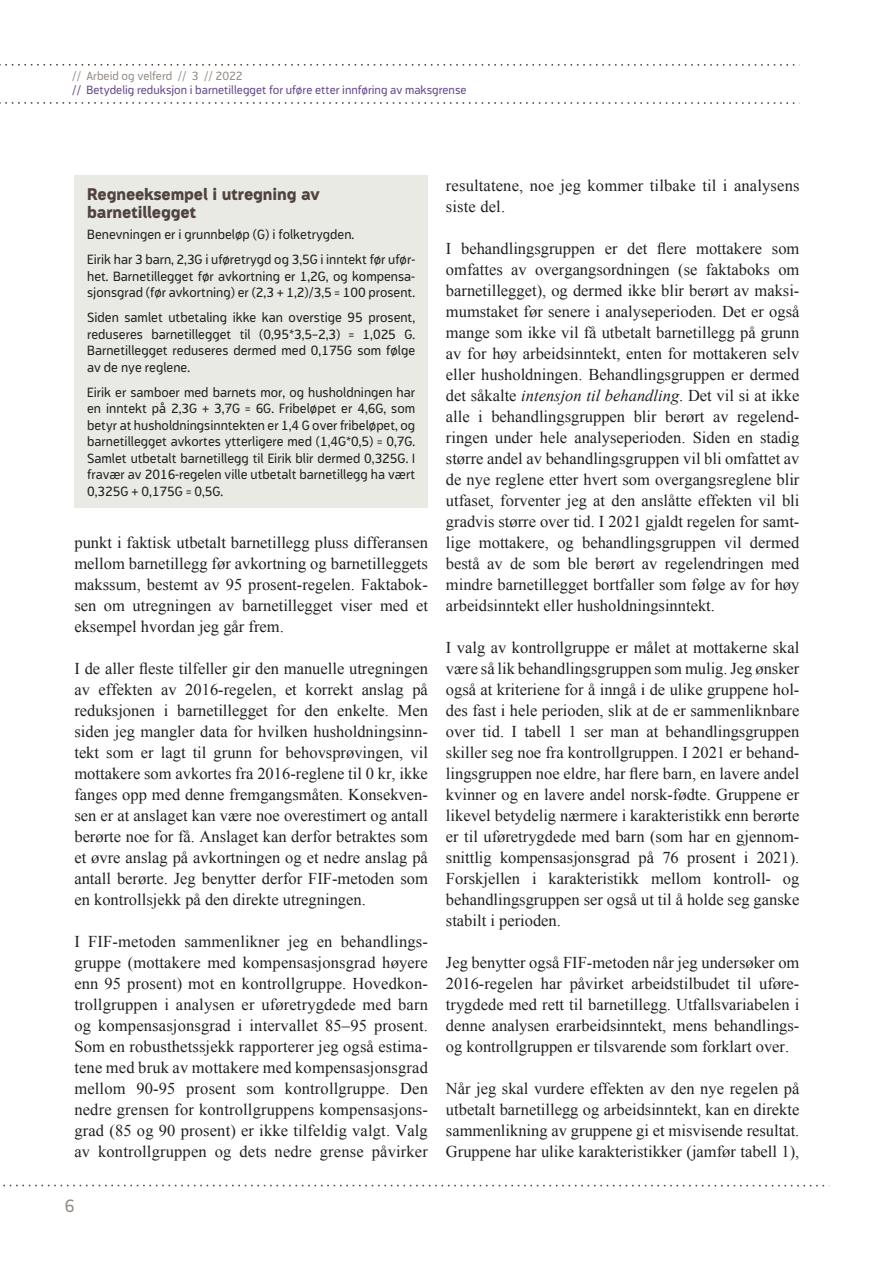
<style>
.page{position:relative;width:893px;height:1263px;background:#fff}
.page>*{position:absolute;margin:0;border:0;box-sizing:border-box;transform-origin:0 0}
.t1{font:18px "Modus";color:#948d87}
.t2{font:16.5px/21px "Times New Roman";color:#231f20;text-align:justify}
.t3{font:800 16.5px/18px "Modus";letter-spacing:-.01em;color:#50433d}
.t4{font:13.5px/16.5px "Modus";color:#231f20}
.t5{font:12px "Modus";color:#64468b}
.t6{font:12px "Modus";color:#948d87}
.s1{font-style:italic}
</style>
<div class="page">
<svg style="left:0;top:64px;width:795px;height:2px"></svg>
<svg style="left:0;top:102px;width:795px;height:2px"></svg>
<svg style="left:3px;top:1185px;width:822px;height:1px"></svg>
<div style="left:74px;top:175px;width:354px;height:333px;background:#e9eae4"></div>
<p class="t6" style="left:72px;top:69px;width:172px">// Arbeid og velferd // 3 // 2022</p>
<p class="t5" style="left:72px;top:83px;width:396px">// Betydelig reduksjon i barnetillegget for uføre etter innføring av maksgrense</p>
<p class="t3" style="left:87px;top:185px;width:234px">Regneeksempel i utregning av barnetillegget</p>
<p class="t4" style="left:87px;top:222px;width:330px;line-height:25px">Benevningen er i grunnbeløp (G) i folketrygden.<br>Eirik har 3 barn, 2,3G i uføretrygd og 3,5G i inntekt før ufør-</p>
<p class="t4" style="left:87px;top:268px;width:329px">het. Barnetillegget før avkortning er 1,2G, og kompensa&shy;sjonsgrad (før avkortning) er (2,3 + 1,2)/3,5 = 100 prosent.</p>
<p class="t4" style="left:87px;top:309px;width:329px;text-align:justify">Siden samlet utbetaling ikke kan overstige 95 prosent, reduseres barnetillegget til (0,95*3,5–2,3) = 1,025 G.<br>Barnetillegget reduseres dermed med 0,175G som følge av de nye reglene.</p>
<p class="t4" style="left:87px;top:384px;width:330px;text-align:justify">Eirik er samboer med barnets mor, og husholdningen har en inntekt på 2,3G + 3,7G = 6G. Fribeløpet er 4,6G, som betyr at husholdningsinntekten er 1,4 G over fribeløpet, og barnetillegget avkortes ytterligere med (1,4G*0,5) = 0,7G.<br>Samlet utbetalt barnetillegg til Eirik blir dermed 0,325G. I fravær av 2016-regelen ville utbetalt barnetillegg ha vært 0,325G + 0,175G = 0,5G.</p>
<p class="t2" style="left:74px;top:532px;width:355px">punkt i faktisk utbetalt barnetillegg pluss differansen mellom barnetillegg før avkortning og barnetilleggets makssum, bestemt av 95 prosent-regelen. Faktabok&shy;sen om utregningen av barnetillegget viser med et eksempel hvordan jeg går frem.</p>
<p class="t2" style="left:74px;top:658px;width:355px">I de aller fleste tilfeller gir den manuelle utregningen av effekten av 2016-regelen, et korrekt anslag på reduksjonen i barnetillegget for den enkelte. Men siden jeg mangler data for hvilken husholdningsinn&shy;tekt som er lagt til grunn for behovsprøvingen, vil mottakere som avkortes fra 2016-reglene til 0 kr, ikke fanges opp med denne fremgangsmåten. Konsekven&shy;sen er at anslaget kan være noe overestimert og antall berørte noe for få. Anslaget kan derfor betraktes som et øvre anslag på avkortningen og et nedre anslag på antall berørte. Jeg benytter derfor FIF-metoden som en kontrollsjekk på den direkte utregningen.</p>
<p class="t2" style="left:74px;top:931px;width:355px">I FIF-metoden sammenlikner jeg en behandlings&shy;gruppe (mottakere med kompensasjonsgrad høyere enn 95 prosent) mot en kontrollgruppe. Hovedkon&shy;trollgruppen i analysen er uføretrygdede med barn og kompensasjonsgrad i intervallet 85–95 prosent.<br>Som en robusthetssjekk rapporterer jeg også estima&shy;tene med bruk av mottakere med kompensasjonsgrad mellom 90-95 prosent som kontrollgruppe. Den nedre grensen for kontrollgruppens kompensasjons&shy;grad (85 og 90 prosent) er ikke tilfeldig valgt. Valg av kontrollgruppen og dets nedre grense påvirker</p>
<p class="t1" style="left:65px;top:1195px;width:12px">6</p>
<p class="t2" style="left:446px;top:175px;width:355px">resultatene, noe jeg kommer tilbake til i analysens siste del.</p>
<p class="t2" style="left:446px;top:238px;width:355px">I behandlingsgruppen er det flere mottakere som omfattes av overgangsordningen (se faktaboks om barnetillegget), og dermed ikke blir berørt av maksi&shy;mumstaket før senere i analyseperioden. Det er også mange som ikke vil få utbetalt barnetillegg på grunn av for høy arbeidsinntekt, enten for mottakeren selv eller husholdningen. Behandlingsgruppen er dermed det såkalte <span class="s1">intensjon til behandling</span>. Det vil si at ikke alle i behandlingsgruppen blir berørt av regelend&shy;ringen under hele analyseperioden. Siden en stadig større andel av behandlingsgruppen vil bli omfattet av de nye reglene etter hvert som overgangsreglene blir utfaset, forventer jeg at den anslåtte effekten vil bli gradvis større over tid. I 2021 gjaldt regelen for samt&shy;lige mottakere, og behandlingsgruppen vil dermed bestå av de som ble berørt av regelendringen med mindre barnetillegget bortfaller som følge av for høy arbeidsinntekt eller husholdningsinntekt.</p>
<p class="t2" style="left:446px;top:637px;width:355px">I valg av kontrollgruppe er målet at mottakerne skal være så lik behandlingsgruppen som mulig. Jeg ønsker også at kriteriene for å inngå i de ulike gruppene hol&shy;des fast i hele perioden, slik at de er sammenliknbare over tid. I tabell 1 ser man at behandlingsgruppen skiller seg noe fra kontrollgruppen. I 2021 er behand&shy;lingsgruppen noe eldre, har flere barn, en lavere andel kvinner og en lavere andel norsk-fødte. Gruppene er likevel betydelig nærmere i karakteristikk enn berørte er til uføretrygdede med barn (som har en gjennom&shy;snittlig kompensasjonsgrad på 76 prosent i 2021).<br>Forskjellen i karakteristikk mellom kontroll- og behandlingsgruppen ser også ut til å holde seg ganske stabilt i perioden.</p>
<p class="t2" style="left:446px;top:952px;width:355px">Jeg benytter også FIF-metoden når jeg undersøker om 2016-regelen har påvirket arbeidstilbudet til uføre&shy;trygdede med rett til barnetillegg. Utfallsvariabelen i denne analysen erarbeidsinntekt, mens behandlings&shy;og kontrollgruppen er tilsvarende som forklart over.</p>
<p class="t2" style="left:446px;top:1078px;width:355px">Når jeg skal vurdere effekten av den nye regelen på utbetalt barnetillegg og arbeidsinntekt, kan en direkte sammenlikning av gruppene gi et misvisende resultat.<br>Gruppene har ulike karakteristikker (jamfør tabell 1),</p>
</div>
